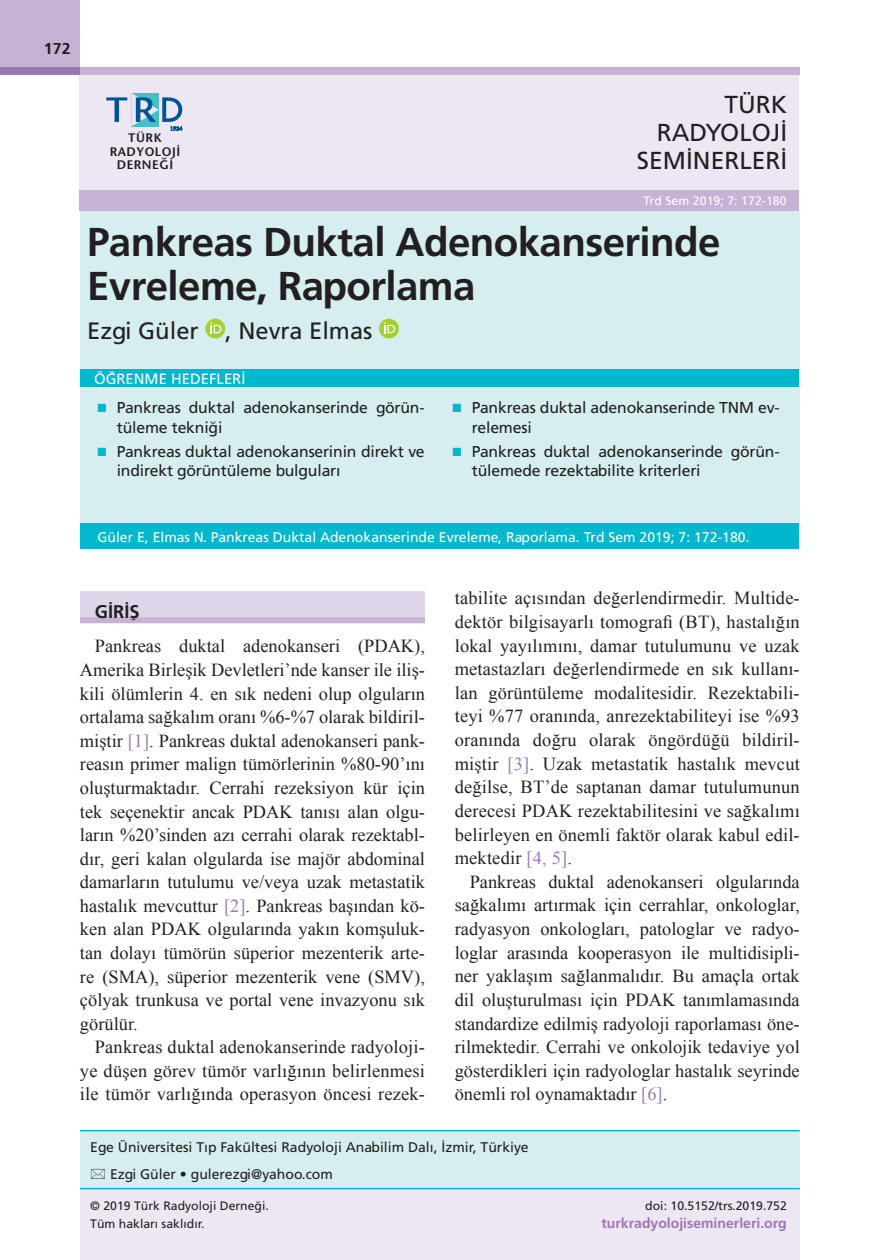
<style>
.page{position:relative;width:879px;height:1260px;background:#fff}
.page>*{position:absolute;margin:0;border:0;box-sizing:border-box;transform-origin:0 0}
.t1{font:40.25px/43.8px "Frutiger Bold Tr";letter-spacing:-.015em;color:#231f20}
.t2{font:24.5px "Frutiger Normal Tr";color:#231f20}
.t3{font:23.62px "Frutiger Normal Tr";color:#231f20}
.Normal__Web{font:18.38px/23.6px "Times New Roman";letter-spacing:.005em;color:#231f20;text-align:justify}
.Anaana_başlık{font:18.38px "Frutiger Bold Tr";color:#231f20}
.t4{font:15.75px/19.2px "Frutiger Normal Tr";letter-spacing:-.01em;color:#231f20}
.t5{font:15.75px "Frutiger Bold Tr";color:#231f20}
.t6{font:14.88px "Frutiger Normal Tr";color:#fff}
.t7{font:14px "Frutiger Normal Tr";color:#231f20}
.t8{font:14px "Frutiger Normal Tr";color:#fff}
.t9{font:14px "Frutiger Bold Tr";color:#9d76b4}
.t10{font:600 12.42px "Stone Sans Std";letter-spacing:.04em;color:#231f20}
.t11{font:12.25px "Frutiger Normal Tr";color:#231f20}
.t12{font:12.25px "Frutiger Normal Tr";letter-spacing:.005em;color:#fff}
.s1{color:#00b7ce}
.s2{color:#9d76b4}
</style>
<div class="page">
<div style="left:80px;top:75px;width:718px;height:115px;background:#ede7f3"></div>
<div style="left:80px;top:190px;width:718px;height:21px;background:#c7b2d6"></div>
<div style="left:80px;top:211px;width:718px;height:325px;background:#d6eef0"></div>
<svg style="left:205px;top:319px;width:20px;height:20px"></svg>
<svg style="left:210px;top:322px;width:11px;height:11px"></svg>
<div style="left:379px;top:319px;width:19px;height:20px;background:#a6ce39;border-radius:50%"></div>
<svg style="left:384px;top:322px;width:11px;height:11px"></svg>
<div style="left:80px;top:369px;width:717px;height:18px;background:#00b7ce"></div>
<div style="left:80px;top:524px;width:717px;height:25px;background:#00b7ce"></div>
<div style="left:80px;top:591px;width:345px;height:29px;background:#dfd5ea"></div>
<div style="left:80px;top:617px;width:345px;height:6px;background:#c7b2d6"></div>
<div style="left:80px;top:1130px;width:719px;height:58px;background:#d6eef0"></div>
<hr style="left:80px;top:1130px;width:719px;height:1px;background:#00b7ce">
<div style="left:80px;top:1189px;width:719px;height:71px;background:#ede7f3"></div>
<hr style="left:80px;top:1188px;width:719px;height:1px;background:#00b7ce">
<div style="left:80px;top:68px;width:719px;height:7px;background:#c7b2d6"></div>
<div style="left:0;top:0;width:80px;height:68px;background:#c7b2d6"></div>
<svg style="left:106px;top:93px;width:76px;height:38px"></svg>
<div style="left:0;top:68px;width:80px;height:7px;background:#9d76b4"></div>
<p class="t5" style="left:44px;top:39px;width:28px">172</p>
<p class="t10" style="left:128px;top:130px;width:35px">TÜRK</p>
<p class="t10" style="left:110px;top:144px;width:72px">RADYOLOJİ</p>
<p class="t10" style="left:117px;top:157px;width:58px">DERNEĞİ</p>
<p class="t2" style="left:724px;top:90px;width:64px">TÜRK</p>
<p class="t2" style="left:656px;top:118px;width:132px">RADYOLOJİ</p>
<p class="t2" style="left:636px;top:146px;width:152px">SEMİNERLERİ</p>
<p class="t12" style="left:643px;top:193px;width:144px">Trd Sem 2019; 7: 172-180</p>
<p class="t1" style="left:87px;top:219px;width:634px">Pankreas Duktal Adenokanserinde<br>Evreleme, Raporlama</p>
<p class="t3" style="left:87px;top:316px;width:286px">Ezgi Güler , Nevra Elmas</p>
<p class="t6" style="left:94px;top:370px;width:153px">ÖĞRENME HEDEFLERİ</p>
<p class="t4" style="left:117px;top:398px;width:309px;text-indent:-20px"><span class="s1">■</span> Pankreas duktal adenokanserinde görün&shy;tüleme tekniği</p>
<p class="t4" style="left:117px;top:442px;width:309px;text-indent:-20px"><span class="s1">■</span> Pankreas duktal adenokanserinin direkt ve indirekt görüntüleme bulguları</p>
<p class="t4" style="left:471px;top:398px;width:309px;text-indent:-20px"><span class="s1">■</span> Pankreas duktal adenokanserinde TNM ev&shy;relemesi</p>
<p class="t4" style="left:471px;top:442px;width:309px;text-indent:-20px"><span class="s1">■</span> Pankreas duktal adenokanserinde görün&shy;tülemede rezektabilite kriterleri</p>
<p class="t8" style="left:97px;top:528px;width:653px">Güler E, Elmas N. Pankreas Duktal Adenokanserinde Evreleme, Raporlama. Trd Sem 2019; 7: 172-180.</p>
<p class="Normal__Web" style="left:454px;top:586px;width:346px">tabilite açısından değerlendirmedir. Multide&shy;dektör bilgisayarlı tomografi (BT), hastalığın lokal yayılımını, damar tutulumunu ve uzak metastazları değerlendirmede en sık kullanı&shy;lan görüntüleme modalitesidir. Rezektabili&shy;teyi %77 oranında, anrezektabiliteyi ise %93 oranında doğru olarak öngördüğü bildiril&shy;miştir <span class="s2">[3]</span>. Uzak metastatik hastalık mevcut değilse, BT’de saptanan damar tutulumunun derecesi PDAK rezektabilitesini ve sağkalımı belirleyen en önemli faktör olarak kabul edil&shy;mektedir <span class="s2">[4, 5]</span>.</p>
<p class="Normal__Web" style="left:454px;top:870px;width:346px;text-indent:15px">Pankreas duktal adenokanseri olgularında sağkalımı artırmak için cerrahlar, onkologlar, radyasyon onkologları, patologlar ve radyo&shy;loglar arasında kooperasyon ile multidisipli&shy;ner yaklaşım sağlanmalıdır. Bu amaçla ortak dil oluşturulması için PDAK tanımlamasında standardize edilmiş radyoloji raporlaması öne&shy;rilmektedir. Cerrahi ve onkolojik tedaviye yol gösterdikleri için radyologlar hastalık seyrinde önemli rol oynamaktadır <span class="s2">[6]</span>.</p>
<p class="t7" style="left:90px;top:1138px;width:439px">Ege Üniversitesi Tıp Fakültesi Radyoloji Anabilim Dalı, İzmir, Türkiye</p>
<p class="t7" style="left:110px;top:1166px;width:224px">Ezgi Güler • gulerezgi@yahoo.com</p>
<p class="t11" style="left:90px;top:1199px;width:180px">© 2019 Türk Radyoloji Derneği.</p>
<p class="t11" style="left:645px;top:1199px;width:143px">doi: 10.5152/trs.2019.752</p>
<p class="t11" style="left:90px;top:1216px;width:116px">Tüm hakları saklıdır.</p>
<p class="t9" style="left:601px;top:1214px;width:187px">turkradyolojiseminerleri.org</p>
<p class="Anaana_başlık" style="left:95px;top:600px;width:46px">GİRİŞ</p>
<p class="Normal__Web" style="left:80px;top:634px;width:346px;text-indent:15px">Pankreas duktal adenokanseri (PDAK), Amerika Birleşik Devletleri’nde kanser ile iliş&shy;kili ölümlerin 4. en sık nedeni olup olguların ortalama sağkalım oranı %6-%7 olarak bildiril&shy;miştir <span class="s2">[1]</span>. Pankreas duktal adenokanseri pank&shy;reasın primer malign tümörlerinin %80-90’ını oluşturmaktadır. Cerrahi rezeksiyon kür için tek seçenektir ancak PDAK tanısı alan olgu&shy;ların %20’sinden azı cerrahi olarak rezektabl&shy;dır, geri kalan olgularda ise majör abdominal damarların tutulumu ve/veya uzak metastatik hastalık mevcuttur <span class="s2">[2]</span>. Pankreas başından kö&shy;ken alan PDAK olgularında yakın komşuluk&shy;tan dolayı tümörün süperior mezenterik arte&shy;re (SMA), süperior mezenterik vene (SMV), çölyak trunkusa ve portal vene invazyonu sık görülür.</p>
<p class="Normal__Web" style="left:80px;top:1035px;width:346px;text-indent:15px">Pankreas duktal adenokanserinde radyoloji&shy;ye düşen görev tümör varlığının belirlenmesi ile tümör varlığında operasyon öncesi rezek-</p>
</div>
